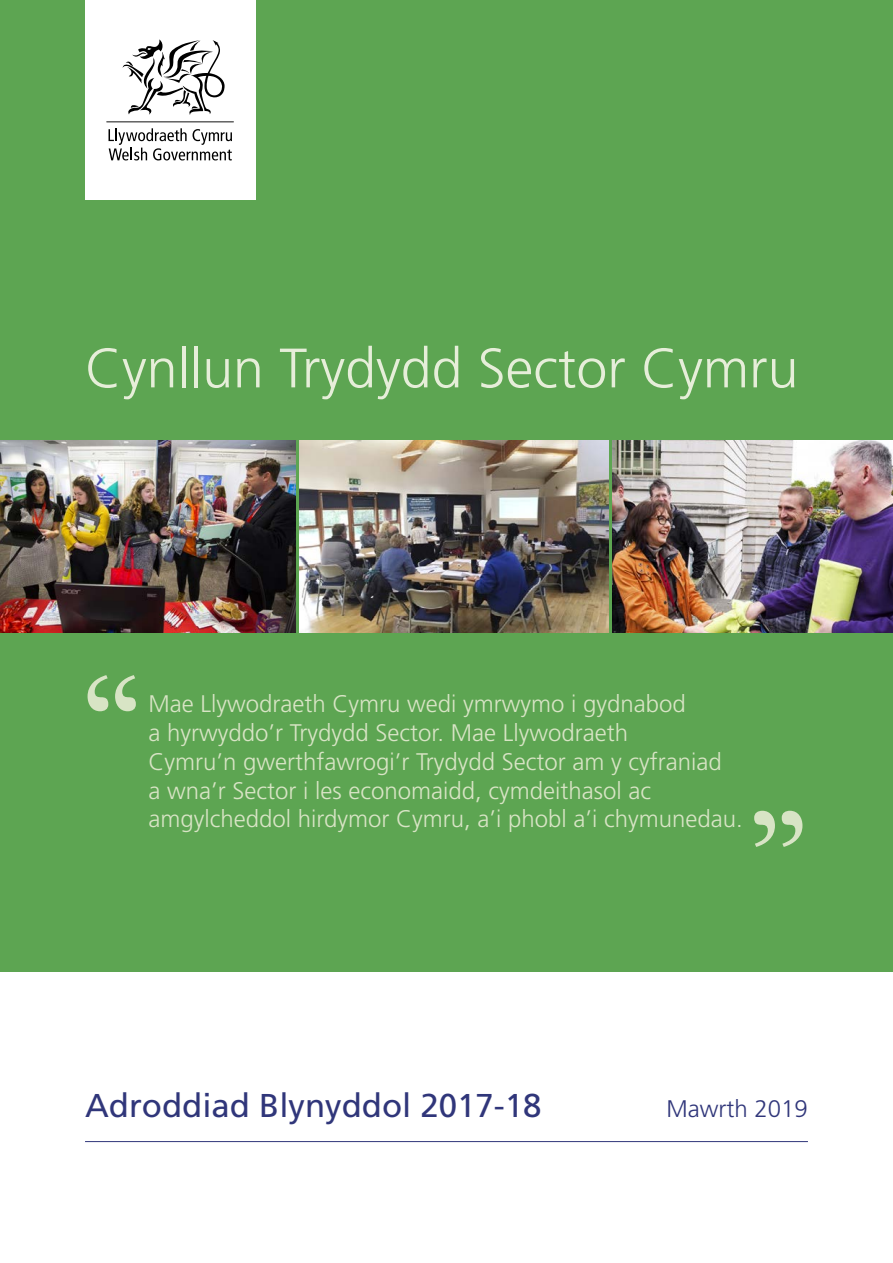
<style>
.page{position:relative;width:893px;height:1263px;background:#fff}
.page>*{position:absolute;margin:0;border:0;box-sizing:border-box;transform-origin:0 0}
.Body_Text{font:135px "Sabon LT Std";color:#d8e4c5}
.H1_Cover_Heading{font:300 55.5px "Frutiger LT Std";color:#e6eed9}
.cover_head_blue{font:33px "Frutiger LT Std";color:#30367a}
.Quotes{font:300 24px/28.8px "Frutiger LT Std";color:#d8e4c5}
.Cover_Date{font:300 24px "Frutiger LT Std";color:#30367a}
</style>
<div class="page">
<div style="left:0;top:0;width:893px;height:972px;background:#5da552"></div>
<div style="left:85px;top:0;width:170px;height:200px;background:#fff"></div>
<svg style="left:123px;top:39px;width:102px;height:76px"></svg>
<svg style="left:109px;top:128px;width:123px;height:32px"></svg>
<hr style="left:106px;top:121px;width:128px;height:1px;background:#000">
<hr style="left:85px;top:1141px;width:723px;height:1px;background:#30367a">
<img style="left:0;top:440px;width:295px;height:193px">
<img style="left:612px;top:440px;width:281px;height:192px">
<img style="left:300px;top:440px;width:308px;height:192px">
<h1 class="H1_Cover_Heading" style="left:85px;top:337px;width:715px">Cynllun Trydydd Sector Cymru</h1>
<p class="Body_Text" style="left:74px;top:642px;width:77px">“</p>
<p class="Quotes" style="left:148px;top:690px;width:596px">Mae Llywodraeth Cymru wedi ymrwymo i gydnabod<br>a hyrwyddo’r Trydydd Sector. Mae Llywodraeth<br>Cymru’n gwerthfawrogi’r Trydydd Sector am y cyfraniad<br>a wna’r Sector i les economaidd, cymdeithasol ac amgylcheddol hirdymor Cymru, a’i phobl a’i chymunedau.</p>
<p class="Body_Text" style="left:816px;top:880px;width:77px;rotate:-180deg">“</p>
<h1 class="cover_head_blue" style="left:85px;top:1086px;width:458px">Adroddiad Blynyddol 2017-18</h1>
<p class="Cover_Date" style="left:666px;top:1095px;width:143px">Mawrth 2019</p>
</div>
